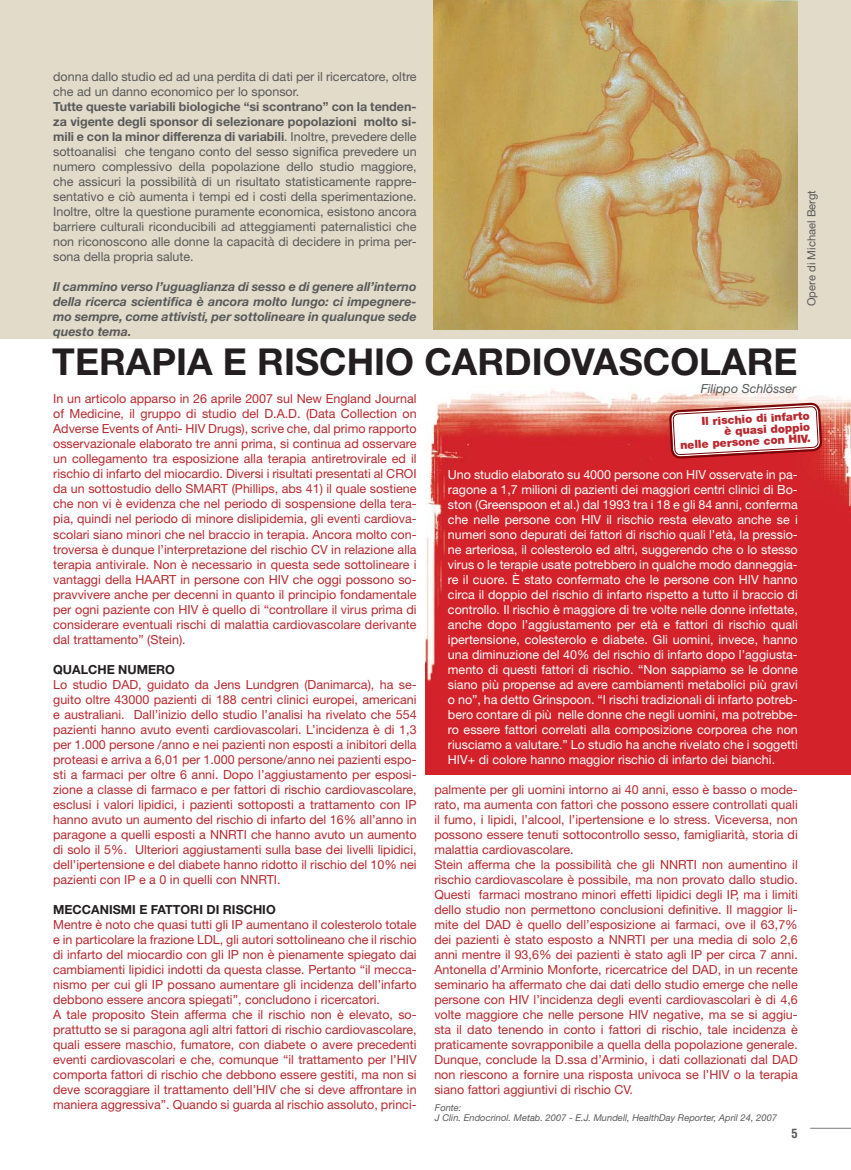
<style>
.page{position:relative;width:851px;height:1170px;background:#fff}
.page>*{position:absolute;margin:0;border:0;box-sizing:border-box;transform-origin:0 0}
.t1{font:700 37.12px "Helvetica Neue";color:#231f20}
.t2{font:12.5px/15px "Helvetica Neue";color:#b8292f;text-align:justify}
.t3{font:12.5px/15px "Helvetica Neue";color:#fff;text-align:justify}
.t4{font:12.5px/15px "Helvetica Neue";color:#58595b}
.t5{font:italic 700 12.5px/15px "Helvetica Neue";color:#58595b;text-align:justify}
.t6{font:700 12.5px "Helvetica Neue";color:#231f20}
.t7{font:italic 12.5px "Helvetica Neue";color:#58595b}
.t8{font:700 condensed 12.5px "Helvetica";color:#58595b}
.t9{font:900 11.25px/11.2px "Helvetica Neue";color:#b8292f;text-align:right}
.t10{font:11.25px "Helvetica Neue";color:#58595b}
.t11{font:italic 9.38px/10px "Helvetica Neue";color:#58595b}
.s1{font-weight:700}
</style>
<div class="page">
<hr style="left:810px;top:1127px;width:40px;height:1px;background:#939598">
<div style="left:0;top:0;width:850px;height:338px;background:#e3dbc9"></div>
<img style="left:425px;top:389px;width:425px;height:385px">
<svg style="left:669px;top:388px;width:152px;height:89px"></svg>
<img style="left:433px;top:0;width:364px;height:329px">
<p class="t4" style="left:53px;top:70px;width:365px">donna dallo studio ed ad una perdita di dati per il ricercatore, oltre che ad un danno economico per lo sponsor.</p>
<p class="t4" style="left:53px;top:100px;width:365px;text-align:justify"><span class="s1">Tutte queste variabili biologiche “si scontrano” con la tenden&shy;za vigente degli sponsor di selezionare popolazioni molto si&shy;mili e con la minor differenza di variabili</span>. Inoltre, prevedere delle sottoanalisi che tengano conto del sesso significa prevedere un numero complessivo della popolazione dello studio maggiore, che assicuri la possibilità di un risultato statisticamente rappre&shy;sentativo e ciò aumenta i tempi ed i costi della sperimentazione.<br>Inoltre, oltre la questione puramente economica, esistono ancora barriere culturali riconducibili ad atteggiamenti paternalistici che non riconoscono alle donne la capacità di decidere in prima per&shy;sona della propria salute.</p>
<p class="t5" style="left:53px;top:280px;width:365px">Il cammino verso l’uguaglianza di sesso e di genere all’interno della ricerca scientifica è ancora molto lungo: ci impegnere&shy;mo sempre, come attivisti, per sottolineare in qualunque sede questo tema.</p>
<h1 class="t1" style="left:52px;top:348px;width:746px">TERAPIA E RISCHIO CARDIOVASCOLARE</h1>
<p class="t7" style="left:700px;top:384px;width:97px">Filippo Schlösser</p>
<p class="t10" style="left:807px;top:306px;width:117px;rotate:-90deg">Opere di Michael Bergt</p>
<p class="t2" style="left:53px;top:392px;width:365px">In un articolo apparso in 26 aprile 2007 sul New England Journal of Medicine, il gruppo di studio del D.A.D. (Data Collection on Adverse Events of Anti- HIV Drugs), scrive che, dal primo rapporto osservazionale elaborato tre anni prima, si continua ad osservare un collegamento tra esposizione alla terapia antiretrovirale ed il rischio di infarto del miocardio. Diversi i risultati presentati al CROI da un sottostudio dello SMART (Phillips, abs 41) il quale sostiene che non vi è evidenza che nel periodo di sospensione della tera&shy;pia, quindi nel periodo di minore dislipidemia, gli eventi cardiova&shy;scolari siano minori che nel braccio in terapia. Ancora molto con&shy;troversa è dunque l’interpretazione del rischio CV in relazione alla terapia antivirale. Non è necessario in questa sede sottolineare i vantaggi della HAART in persone con HIV che oggi possono so&shy;pravvivere anche per decenni in quanto il principio fondamentale per ogni paziente con HIV è quello di “controllare il virus prima di considerare eventuali rischi di malattia cardiovascolare derivante dal trattamento” (Stein).</p>
<p class="t6" style="left:53px;top:664px;width:123px">QUALCHE NUMERO</p>
<p class="t2" style="left:53px;top:677px;width:365px">Lo studio DAD, guidato da Jens Lundgren (Danimarca), ha se&shy;guito oltre 43000 pazienti di 188 centri clinici europei, americani e australiani. Dall’inizio dello studio l’analisi ha rivelato che 554 pazienti hanno avuto eventi cardiovascolari. L’incidenza è di 1,3 per 1.000 persone /anno e nei pazienti non esposti a inibitori della proteasi e arriva a 6,01 per 1.000 persone/anno nei pazienti espo&shy;sti a farmaci per oltre 6 anni. Dopo l’aggiustamento per esposi&shy;zione a classe di farmaco e per fattori di rischio cardiovascolare, esclusi i valori lipidici, i pazienti sottoposti a trattamento con IP hanno avuto un aumento del rischio di infarto del 16% all’anno in paragone a quelli esposti a NNRTI che hanno avuto un aumento di solo il 5%. Ulteriori aggiustamenti sulla base dei livelli lipidici, dell’ipertensione e del diabete hanno ridotto il rischio del 10% nei pazienti con IP e a 0 in quelli con NNRTI.</p>
<p class="t6" style="left:53px;top:904px;width:224px">MECCANISMI E FATTORI DI RISCHIO</p>
<p class="t2" style="left:53px;top:917px;width:365px;text-align:left">Mentre è noto che quasi tutti gli IP aumentano il colesterolo totale e in particolare la frazione LDL, gli autori sottolineano che il rischio di infarto del miocardio con gli IP non è pienamente spiegato dai cambiamenti lipidici indotti da questa classe. Pertanto “il mecca&shy;nismo per cui gli IP possano aumentare gli incidenza dell’infarto debbono essere ancora spiegati”, concludono i ricercatori.<br>A tale proposito Stein afferma che il rischio non è elevato, so&shy;prattutto se si paragona agli altri fattori di rischio cardiovascolare, quali essere maschio, fumatore, con diabete o avere precedenti eventi cardiovascolari e che, comunque “il trattamento per l’HIV comporta fattori di rischio che debbono essere gestiti, ma non si deve scoraggiare il trattamento dell’HIV che si deve affrontare in maniera aggressiva”. Quando si guarda al rischio assoluto, princi-</p>
<p class="t9" style="left:678px;top:418px;width:132px;rotate:-3deg">Il rischio di infarto<br>è quasi doppio<br>nelle persone con HIV.</p>
<p class="t3" style="left:448px;top:468px;width:351px">Uno studio elaborato su 4000 persone con HIV osservate in pa&shy;ragone a 1,7 milioni di pazienti dei maggiori centri clinici di Bo&shy;ston (Greenspoon et al.) dal 1993 tra i 18 e gli 84 anni, conferma che nelle persone con HIV il rischio resta elevato anche se i numeri sono depurati dei fattori di rischio quali l’età, la pressio&shy;ne arteriosa, il colesterolo ed altri, suggerendo che o lo stesso virus o le terapie usate potrebbero in qualche modo danneggia&shy;re il cuore. È stato confermato che le persone con HIV hanno circa il doppio del rischio di infarto rispetto a tutto il braccio di controllo. Il rischio è maggiore di tre volte nelle donne infettate, anche dopo l’aggiustamento per età e fattori di rischio quali ipertensione, colesterolo e diabete. Gli uomini, invece, hanno una diminuzione del 40% del rischio di infarto dopo l’aggiusta&shy;mento di questi fattori di rischio. “Non sappiamo se le donne siano più propense ad avere cambiamenti metabolici più gravi o no”, ha detto Grinspoon. “I rischi tradizionali di infarto potreb&shy;bero contare di più nelle donne che negli uomini, ma potrebbe&shy;ro essere fattori correlati alla composizione corporea che non riusciamo a valutare.” Lo studio ha anche rivelato che i soggetti HIV+ di colore hanno maggior rischio di infarto dei bianchi.</p>
<p class="t2" style="left:434px;top:783px;width:365px;text-align:left">palmente per gli uomini intorno ai 40 anni, esso è basso o mode&shy;rato, ma aumenta con fattori che possono essere controllati quali il fumo, i lipidi, l’alcool, l’ipertensione e lo stress. Viceversa, non possono essere tenuti sottocontrollo sesso, famigliarità, storia di malattia cardiovascolare.<br>Stein afferma che la possibilità che gli NNRTI non aumentino il rischio cardiovascolare è possibile, ma non provato dallo studio.<br>Questi farmaci mostrano minori effetti lipidici degli IP, ma i limiti dello studio non permettono conclusioni definitive. Il maggior li&shy;mite del DAD è quello dell’esposizione ai farmaci, ove il 63,7% dei pazienti è stato esposto a NNRTI per una media di solo 2,6 anni mentre il 93,6% dei pazienti è stato agli IP per circa 7 anni.<br>Antonella d’Arminio Monforte, ricercatrice del DAD, in un recente seminario ha affermato che dai dati dello studio emerge che nelle persone con HIV l’incidenza degli eventi cardiovascolari è di 4,6 volte maggiore che nelle persone HIV negative, ma se si aggiu&shy;sta il dato tenendo in conto i fattori di rischio, tale incidenza è praticamente sovrapponibile a quella della popolazione generale.<br>Dunque, conclude la D.ssa d’Arminio, i dati collazionati dal DAD non riescono a fornire una risposta univoca se l’HIV o la terapia siano fattori aggiuntivi di rischio CV.</p>
<p class="t11" style="left:435px;top:1103px;width:343px">Fonte:<br>J Clin. Endocrinol. Metab. 2007 - E.J. Mundell, HealthDay Reporter, April 24, 2007</p>
<p class="t8" style="left:791px;top:1128px;width:8px">5</p>
</div>
